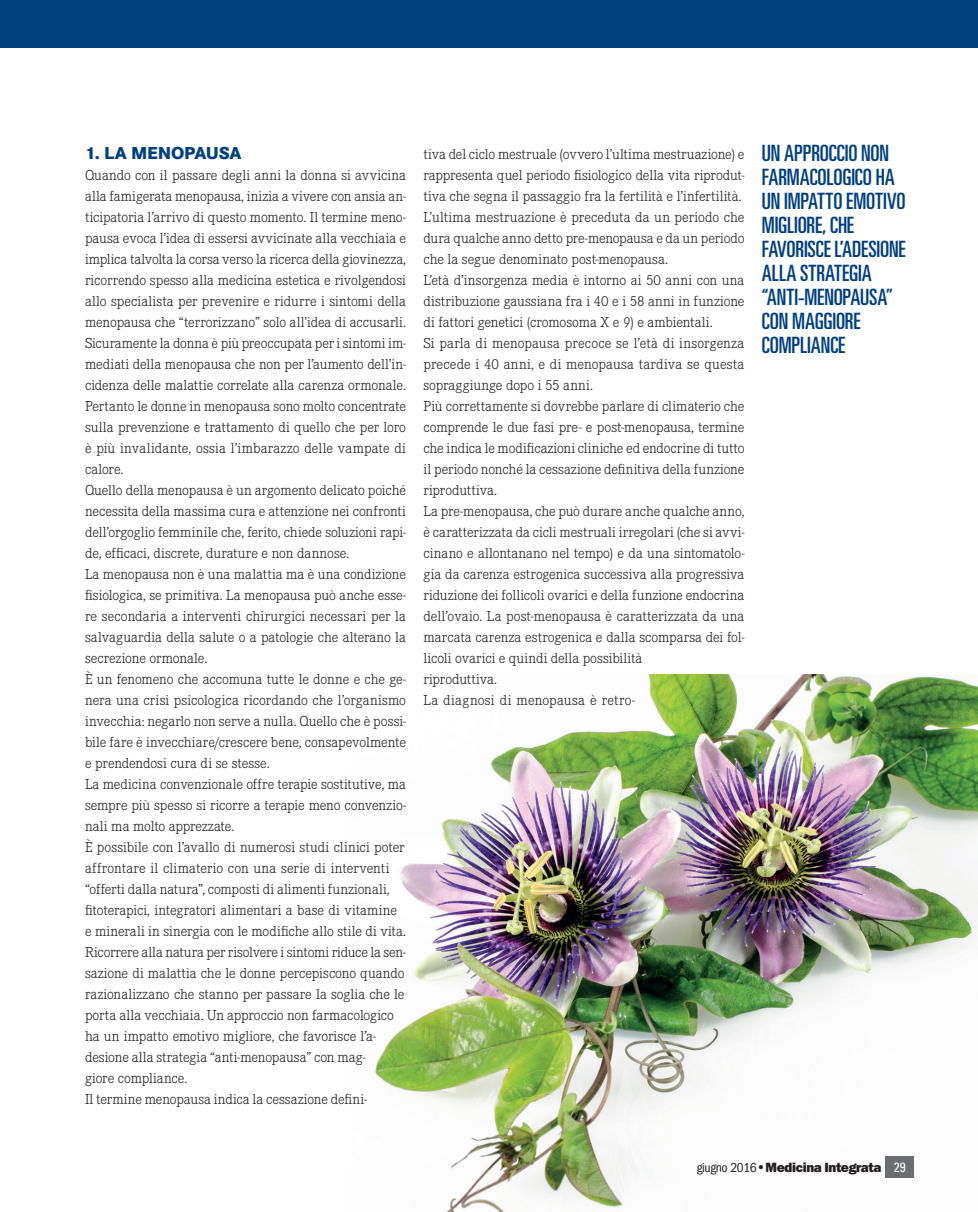
<style>
.page{position:relative;width:978px;height:1212px;background:#fff}
.page>*{position:absolute;margin:0;border:0;box-sizing:border-box;transform-origin:0 0}
.t1{font:ultra-condensed 22.5px/24px "Univers LT Std";letter-spacing:-.01em;color:#014081}
.t2{font:700 18px "Corporate S Extra";letter-spacing:-.015em;color:#014081}
.t3{font:15px/21px "Corporate E Light";color:#231f20}
.t4{font:13.5px "ITC Franklin Gothic Std Hvy";letter-spacing:-.025em;color:#231f20}
.s1{font-family:"ITC Franklin Gothic Std";font-stretch:condensed}
.s2{font-family:"Univers LT Std";font-stretch:condensed}
.s3{font-family:"Univers LT Std";font-stretch:condensed;color:#fff}
</style>
<div class="page">
<div style="left:0;top:0;width:978px;height:48px;background:#014081"></div>
<img style="left:375px;top:674px;width:603px;height:538px">
<div style="left:885px;top:1156px;width:29px;height:21px;background:#6c6d70"></div>
<p class="t2" style="left:85px;top:142px;width:158px">1. LA MENOPAUSA</p>
<p class="t3" style="left:85px;top:165px;width:323px">Quando con il passare degli anni la donna si avvicina alla famigerata menopausa, inizia a vivere con ansia an&shy;ticipatoria l’arrivo di questo momento. Il termine meno&shy;pausa evoca l’idea di essersi avvicinate alla vecchiaia e implica talvolta la corsa verso la ricerca della giovinezza, ricorrendo spesso alla medicina estetica e rivolgendosi allo specialista per prevenire e ridurre i sintomi della menopausa che “terrorizzano” solo all’idea di accusarli.<br>Sicuramente la donna è più preoccupata per i sintomi im&shy;mediati della menopausa che non per l’aumento dell’in&shy;cidenza delle malattie correlate alla carenza ormonale.<br>Pertanto le donne in menopausa sono molto concentrate sulla prevenzione e trattamento di quello che per loro è più invalidante, ossia l’imbarazzo delle vampate di calore.<br>Quello della menopausa è un argomento delicato poiché necessita della massima cura e attenzione nei confronti dell’orgoglio femminile che, ferito, chiede soluzioni rapi&shy;de, efficaci, discrete, durature e non dannose.<br>La menopausa non è una malattia ma è una condizione fisiologica, se primitiva. La menopausa può anche esse&shy;re secondaria a interventi chirurgici necessari per la salvaguardia della salute o a patologie che alterano la secrezione ormonale.<br>È un fenomeno che accomuna tutte le donne e che ge&shy;nera una crisi psicologica ricordando che l’organismo invecchia: negarlo non serve a nulla. Quello che è possi&shy;bile fare è invecchiare/crescere bene, consapevolmente e prendendosi cura di se stesse.<br>La medicina convenzionale offre terapie sostitutive, ma sempre più spesso si ricorre a terapie meno convenzio&shy;nali ma molto apprezzate.<br>È possibile con l’avallo di numerosi studi clinici poter affrontare il climaterio con una serie di interventi “offerti dalla natura”, composti di alimenti funzionali, fitoterapici, integratori alimentari a base di vitamine e minerali in sinergia con le modifiche allo stile di vita.<br>Ricorrere alla natura per risolvere i sintomi riduce la sen&shy;sazione di malattia che le donne percepiscono quando razionalizzano che stanno per passare la soglia che le porta alla vecchiaia. Un approccio non farmacologico ha un impatto emotivo migliore, che favorisce l’a&shy;desione alla strategia “anti-menopausa” con mag-<br>giore compliance.<br>Il termine menopausa indica la cessazione defini-</p>
<p class="t3" style="left:423px;top:144px;width:323px">tiva del ciclo mestruale (ovvero l’ultima mestruazione) e rappresenta quel periodo fisiologico della vita riprodut&shy;tiva che segna il passaggio fra la fertilità e l’infertilità.<br>L’ultima mestruazione è preceduta da un periodo che dura qualche anno detto pre-menopausa e da un periodo che la segue denominato post-menopausa.<br>L’età d’insorgenza media è intorno ai 50 anni con una distribuzione gaussiana fra i 40 e i 58 anni in funzione di fattori genetici (cromosoma X e 9) e ambientali.<br>Si parla di menopausa precoce se l’età di insorgenza precede i 40 anni, e di menopausa tardiva se questa sopraggiunge dopo i 55 anni.<br>Più correttamente si dovrebbe parlare di climaterio che comprende le due fasi pre- e post-menopausa, termine che indica le modificazioni cliniche ed endocrine di tutto il periodo nonché la cessazione definitiva della funzione riproduttiva.<br>La pre-menopausa, che può durare anche qualche anno, è caratterizzata da cicli mestruali irregolari (che si avvi&shy;cinano e allontanano nel tempo) e da una sintomatolo&shy;gia da carenza estrogenica successiva alla progressiva riduzione dei follicoli ovarici e della funzione endocrina dell’ovaio. La post-menopausa è caratterizzata da una marcata carenza estrogenica e dalla scomparsa dei fol&shy;licoli ovarici e quindi della possibilità<br>riproduttiva.<br>La diagnosi di menopausa è retro-</p>
<h1 class="t1" style="left:762px;top:141px;width:145px">UN APPROCCIO NON<br>FARMACOLOGICO HA<br>UN IMPATTO EMOTIVO<br>MIGLIORE, CHE<br>FAVORISCE L’ADESIONE<br>ALLA STRATEGIA “ANTI-MENOPAUSA”<br>CON MAGGIORE<br>COMPLIANCE</h1>
<p class="t4" style="left:697px;top:1159px;width:210px"><span class="s1">giugno 2016</span> <span class="s2">•</span> Medicina Integrata <span class="s3">29</span></p>
</div>
